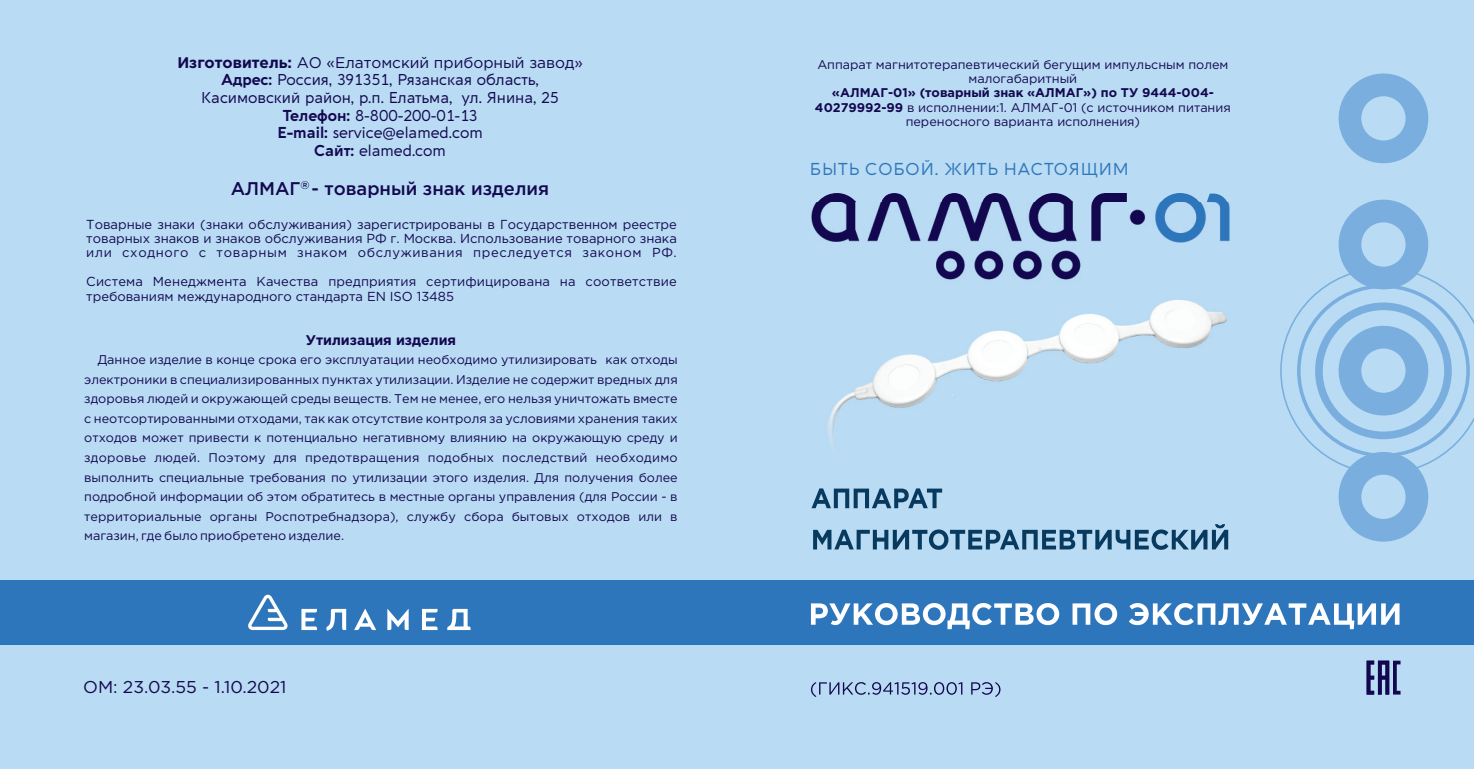
<style>
.page{position:relative;width:1474px;height:769px;background:#fff}
.page>*{position:absolute;margin:0;border:0;box-sizing:border-box;transform-origin:0 0}
.t1{font:500 18.38px "Gotham Pro";color:#130850}
.t2{font:17.15px "Gotham Pro";color:#130850}
.t3{font:16.97px "Aquawax Pro";letter-spacing:.06em;color:#2e76bc}
.t4{font:15.4px/17.7px "Aquawax Pro";color:#130850;text-align:center}
.t5{font:15.4px "Gotham Pro";color:#130850}
.t6{font:700 14px "Gotham Pro";color:#130850}
.t7{font:12.95px/14.3px "Gotham Pro";letter-spacing:.01em;color:#130850;text-align:justify}
.t8{font:12.6px/19.6px "Gotham Pro";color:#130850;text-align:center}
.t9{font:500 11.03px "Gotham Pro";color:#130850}
.s1{font-weight:700}
</style>
<div class="page">
<div style="left:0;top:0;width:737px;height:769px;background:#b9dbf3"></div>
<div style="left:737px;top:0;width:736px;height:769px;background:#b9dbf3"></div>
<div style="left:0;top:581px;width:737px;height:64px;background:#2e76bc"></div>
<div style="left:737px;top:581px;width:736px;height:64px;background:#2e76bc"></div>
<svg style="left:811px;top:603px;width:588px;height:26px"></svg>
<svg style="left:811px;top:682px;width:189px;height:15px"></svg>
<svg style="left:301px;top:609px;width:16px;height:21px"></svg>
<svg style="left:354px;top:609px;width:22px;height:21px"></svg>
<svg style="left:387px;top:609px;width:21px;height:21px"></svg>
<svg style="left:422px;top:609px;width:15px;height:21px"></svg>
<svg style="left:248px;top:595px;width:40px;height:35px"></svg>
<svg style="left:326px;top:609px;width:20px;height:22px"></svg>
<svg style="left:447px;top:609px;width:23px;height:21px"></svg>
<svg style="left:1160px;top:193px;width:68px;height:10px"></svg>
<svg style="left:815px;top:193px;width:41px;height:10px"></svg>
<svg style="left:880px;top:193px;width:28px;height:10px"></svg>
<svg style="left:940px;top:193px;width:69px;height:10px"></svg>
<svg style="left:1033px;top:193px;width:40px;height:10px"></svg>
<svg style="left:1091px;top:193px;width:36px;height:10px"></svg>
<img style="left:811px;top:203px;width:419px;height:338px">
<svg style="left:1338px;top:74px;width:90px;height:89px"></svg>
<svg style="left:1280px;top:200px;width:193px;height:342px"></svg>
<svg style="left:811px;top:488px;width:417px;height:62px"></svg>
<svg style="left:1366px;top:661px;width:34px;height:33px"></svg>
<p class="t5" style="left:177px;top:57px;width:407px"><span class="s1">Изготовитель:</span> АО «Елатомский приборный завод»</p>
<p class="t4" style="left:201px;top:71px;width:359px"><span class="s1">Адрес:</span> Россия, 391351, Рязанская область, Касимовский район, р.п. Елатьма, ул. Янина, 25<br><span class="s1">Телефон:</span> 8-800-200-01-13<br><span class="s1">E-mail:</span> service@elamed.com<br><span class="s1">Сайт:</span> elamed.com</p>
<h1 class="t1" style="left:231px;top:181px;width:320px">АЛМАГ - товарный знак изделия</h1>
<p class="t7" style="left:86px;top:218px;width:592px">Товарные знаки (знаки обслуживания) зарегистрированы в Государственном реестре товарных знаков и знаков обслуживания РФ г. Москва. Использование товарного знака или сходного с товарным знаком обслуживания преследуется законом РФ.</p>
<p class="t7" style="left:86px;top:275px;width:592px">Система Менеджмента Качества предприятия сертифицирована на соответствие требованиям международного стандарта EN ISO 13485</p>
<p class="t9" style="left:300px;top:181px;width:11px">®</p>
<p class="t6" style="left:306px;top:334px;width:152px">Утилизация изделия</p>
<p class="t8" style="left:84px;top:351px;width:595px;text-align:justify;text-indent:14px">Данное изделие в конце срока его эксплуатации необходимо утилизировать как отходы электроники в специализированных пунктах утилизации. Изделие не содержит вредных для здоровья людей и окружающей среды веществ. Тем не менее, его нельзя уничтожать вместе с неотсортированными отходами, так как отсутствие контроля за условиями хранения таких отходов может привести к потенциально негативному влиянию на окружающую среду и здоровье людей. Поэтому для предотвращения подобных последствий необходимо выполнить специальные требования по утилизации этого изделия. Для получения более подробной информации об этом обратитесь в местные органы управления (для России - в территориальные органы Роспотребнадзора), службу сбора бытовых отходов или в магазин, где было приобретено изделие.</p>
<h2 class="t2" style="left:83px;top:680px;width:205px">ОМ: 23.03.55 - 1.10.2021</h2>
<p class="t8" style="left:817px;top:59px;width:412px;line-height:14px">Аппарат магнитотерапевтический бегущим импульсным полем малогабаритный</p>
<p class="t8" style="left:815px;top:87px;width:417px;line-height:14.2px"><span class="s1">«АЛМАГ-01» (товарный знак «АЛМАГ») по ТУ 9444-004-<br>40279992-99</span> в исполнении:1. АЛМАГ-01 (с источником питания переносного варианта исполнения)</p>
<h3 class="t3" style="left:810px;top:160px;width:320px">БЫТЬ СОБОЙ. ЖИТЬ НАСТОЯЩИМ</h3>
</div>
